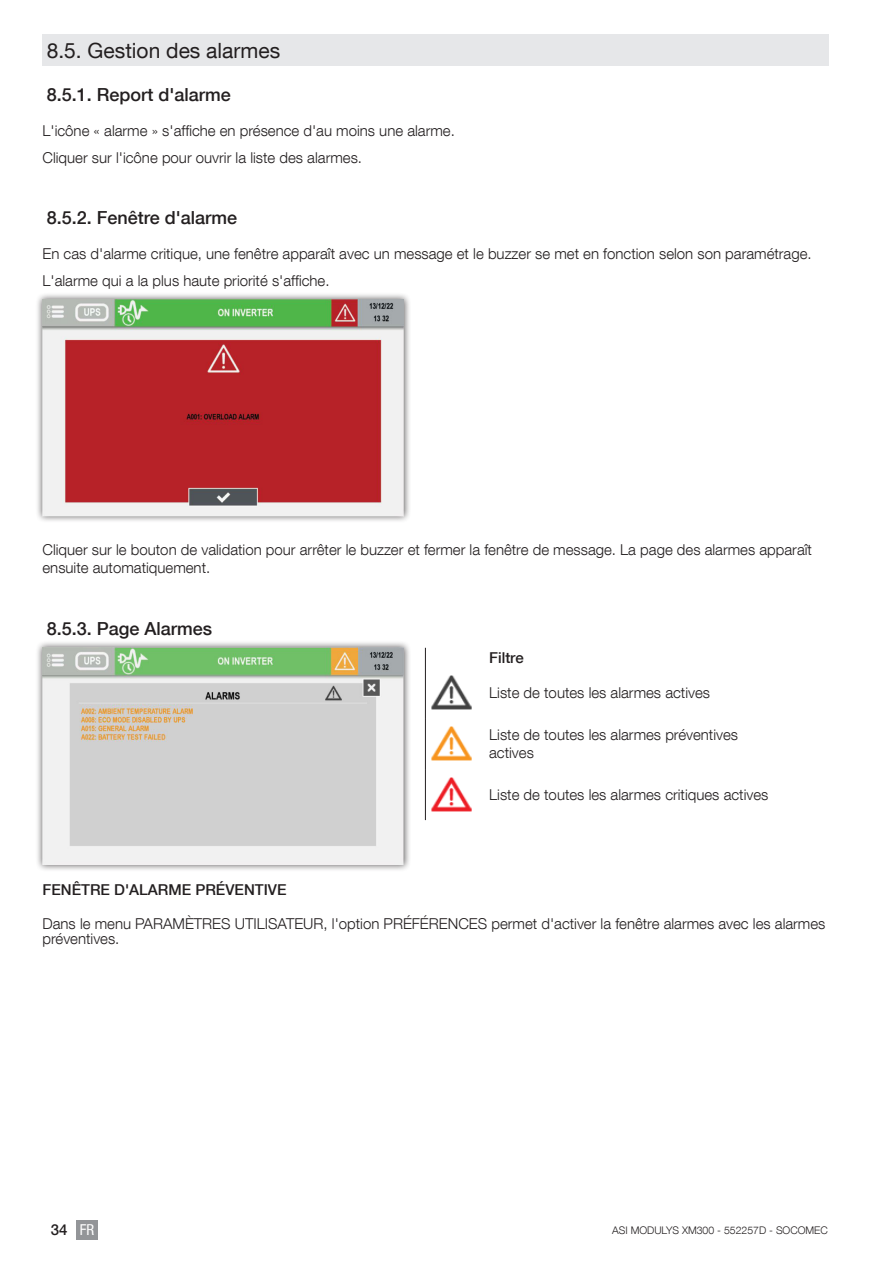
<style>
.page{position:relative;width:893px;height:1263px;background:#fff}
.page>*{position:absolute;margin:0;border:0;box-sizing:border-box;transform-origin:0 0}
.t1{font:21px "Helvetica Neue LT Com";color:#231f20}
.t2{font:500 18px "Helvetica Neue LT Com";color:#231f20}
.t3{font:300 15px/26.5px "Helvetica Neue LT Com";color:#231f20}
.t4{font:500 15px "Helvetica Neue LT Com";color:#231f20}
.t5{font:300 10.5px "Helvetica Neue LT Com";color:#231f20}
.s1{font-weight:400;font-stretch:condensed;color:#fff}
</style>
<div class="page">
<div style="left:76px;top:1220px;width:22px;height:19px;background:#939598"></div>
<div style="left:43px;top:34px;width:786px;height:32px;background:#e6e7e9"></div>
<div style="left:35px;top:292px;width:376px;height:231px;background:#231f20;opacity:.75"></div>
<img style="left:43px;top:299px;width:361px;height:217px">
<hr style="left:425px;top:667px;width:1px;height:51px;background:#231f20">
<hr style="left:425px;top:718px;width:1px;height:51px;background:#231f20">
<hr style="left:425px;top:769px;width:1px;height:51px;background:#231f20">
<svg style="left:425px;top:648px;width:1px;height:19px"></svg>
<img style="left:431px;top:675px;width:41px;height:35px">
<img style="left:431px;top:726px;width:41px;height:35px">
<img style="left:431px;top:777px;width:41px;height:35px">
<div style="left:35px;top:640px;width:376px;height:231px;background:#231f20;opacity:.75"></div>
<img style="left:43px;top:648px;width:361px;height:217px">
<h1 class="t1" style="left:47px;top:37px;width:235px">8.5. Gestion des alarmes</h1>
<p class="t2" style="left:47px;top:84px;width:186px">8.5.1. Report d'alarme</p>
<p class="t3" style="left:43px;top:117px;width:414px">L'icône « alarme » s'affiche en présence d'au moins une alarme.<br>Cliquer sur l'icône pour ouvrir la liste des alarmes.</p>
<p class="t2" style="left:47px;top:207px;width:192px">8.5.2. Fenêtre d'alarme</p>
<p class="t3" style="left:43px;top:240px;width:771px">En cas d'alarme critique, une fenêtre apparaît avec un message et le buzzer se met en fonction selon son paramétrage.<br>L'alarme qui a la plus haute priorité s'affiche.</p>
<p class="t3" style="left:43px;top:541px;width:771px;line-height:18px">Cliquer sur le bouton de validation pour arrêter le buzzer et fermer la fenêtre de message. La page des alarmes apparaît ensuite automatiquement.</p>
<p class="t2" style="left:47px;top:618px;width:167px">8.5.3. Page Alarmes</p>
<p class="t4" style="left:489px;top:648px;width:36px">Filtre</p>
<p class="t3" style="left:489px;top:679px;width:222px">Liste de toutes les alarmes actives</p>
<p class="t3" style="left:489px;top:725px;width:250px;line-height:18px">Liste de toutes les alarmes préventives actives</p>
<p class="t3" style="left:489px;top:781px;width:281px">Liste de toutes les alarmes critiques actives</p>
<p class="t4" style="left:43px;top:880px;width:245px">FENÊTRE D'ALARME PRÉVENTIVE</p>
<p class="t3" style="left:43px;top:916px;width:784px;line-height:15px">Dans le menu PARAMÈTRES UTILISATEUR, l'option PRÉFÉRENCES permet d'activer la fenêtre alarmes avec les alarmes préventives.</p>
<p class="t4" style="left:51px;top:1221px;width:45px">34 <span class="s1">FR</span></p>
<p class="t5" style="left:612px;top:1223px;width:217px">ASI MODULYS XM300 - 552257D - SOCOMEC</p>
</div>
